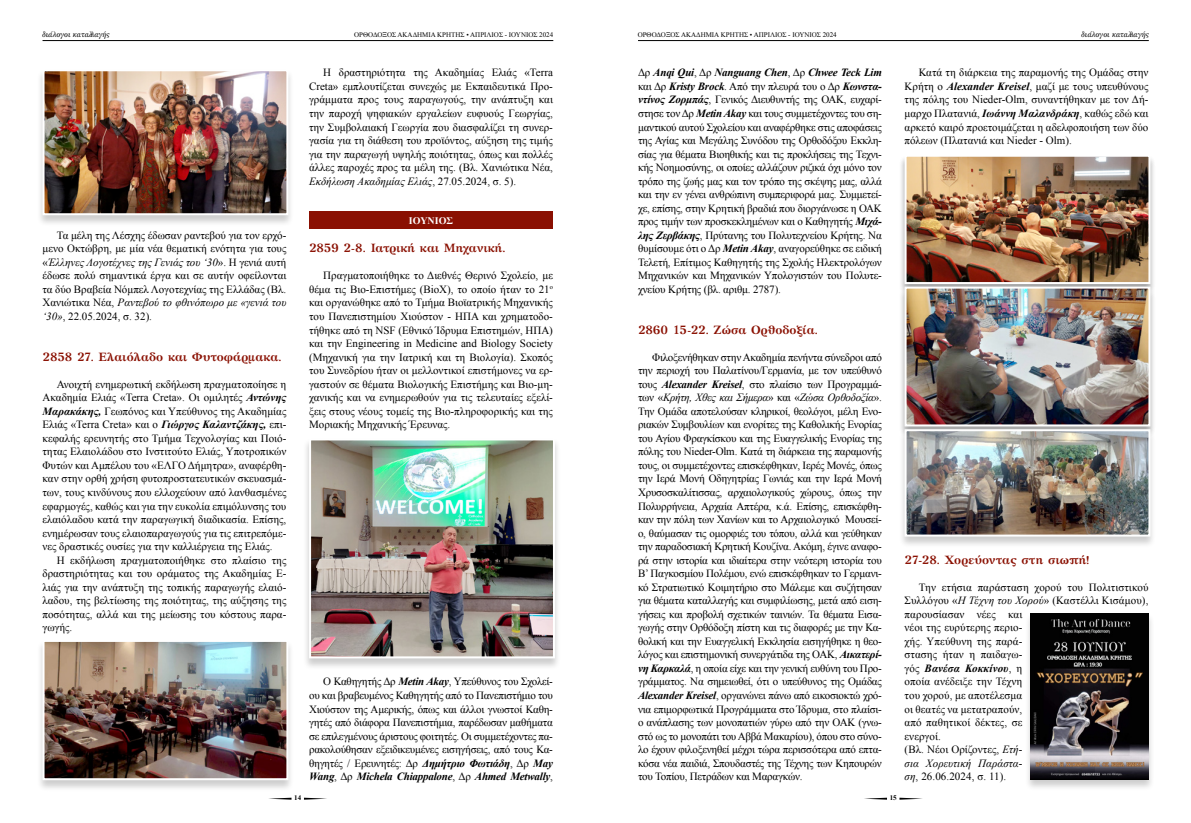
<style>
.page{position:relative;width:1191px;height:823px;background:#fff}
.page>*{position:absolute;margin:0;border:0;box-sizing:border-box;transform-origin:0 0}
.ημερομηνία{font:700 12px "GFS Artemisia";color:#8a1002}
.text{font:11px/13.5px "Times New Roman";color:#000;text-align:justify}
.ημερομηνία-2{font:700 10px "Times New Roman";color:#fff}
.t1{font:8px "GFS Olga";color:#000}
.t2{font:7px "Times New Roman";color:#000}
.t3{font:700 7px "Times New Roman";color:#000}
.s1{font-style:italic}
.s2{font-weight:700;font-style:italic}
</style>
<div class="page">
<svg style="left:304px;top:797px;width:23px;height:2px"></svg>
<svg style="left:269px;top:797px;width:22px;height:2px"></svg>
<svg style="left:899px;top:797px;width:23px;height:2px"></svg>
<svg style="left:864px;top:797px;width:23px;height:2px"></svg>
<hr style="left:43px;top:40px;width:510px;height:1px;background:#000">
<hr style="left:638px;top:40px;width:510px;height:1px;background:#000">
<div style="left:36px;top:69px;width:258px;height:158px;background:#000;opacity:.2"></div>
<img style="left:46px;top:72px;width:239px;height:140px">
<div style="left:43px;top:69px;width:245px;height:146px;border:2px solid #fff"></div>
<div style="left:36px;top:639px;width:258px;height:152px;background:#000;opacity:.2"></div>
<img style="left:46px;top:642px;width:239px;height:134px">
<div style="left:43px;top:639px;width:245px;height:140px;border:2px solid #fff"></div>
<div style="left:309px;top:211px;width:244px;height:17px;background:#8a1002"></div>
<div style="left:303px;top:438px;width:258px;height:231px;background:#000;opacity:.2"></div>
<img style="left:312px;top:441px;width:240px;height:214px">
<div style="left:309px;top:438px;width:246px;height:220px;border:2px solid #fff"></div>
<div style="left:898px;top:154px;width:258px;height:141px;background:#000;opacity:.2"></div>
<img style="left:907px;top:158px;width:240px;height:123px">
<div style="left:904px;top:155px;width:246px;height:129px;border:2px solid #fff"></div>
<div style="left:898px;top:286px;width:258px;height:152px;background:#000;opacity:.2"></div>
<img style="left:907px;top:289px;width:240px;height:134px">
<div style="left:904px;top:286px;width:246px;height:140px;border:2px solid #fff"></div>
<div style="left:898px;top:428px;width:258px;height:120px;background:#000;opacity:.2"></div>
<img style="left:907px;top:432px;width:240px;height:101px">
<div style="left:904px;top:429px;width:246px;height:107px;border:2px solid #fff"></div>
<div style="left:1025px;top:612px;width:129px;height:178px;background:#000;opacity:.2"></div>
<img style="left:1031px;top:613px;width:117px;height:166px">
<p class="t1" style="left:42px;top:30px;width:69px">διάλογοι καταλλαγής</p>
<p class="t2" style="left:354px;top:30px;width:201px">OΡΘΟΔΟΞΟΣ ΑΚΑΔΗΜΙΑ ΚΡΗΤΗΣ • ΑΠΡΙΛΙΟΣ - ΙΟΥΝΙΟΣ 2024</p>
<p class="t2" style="left:637px;top:30px;width:201px">OΡΘΟΔΟΞΟΣ ΑΚΑΔΗΜΙΑ ΚΡΗΤΗΣ • ΑΠΡΙΛΙΟΣ - ΙΟΥΝΙΟΣ 2024</p>
<p class="t1" style="left:1081px;top:30px;width:69px">διάλογοι καταλλαγής</p>
<p class="text" style="left:43px;top:228px;width:245px;text-indent:14px">Τα μέλη της Λέσχης έδωσαν ραντεβού για τον ερχό&shy;μενο Οκτώβρη, με μία νέα θεματική ενότητα για τους «<span class="s1">Έλληνες Λογοτέχνες της Γενιάς του ‘30</span>». Η γενιά αυτή έδωσε πολύ σημαντικά έργα και σε αυτήν οφείλονται τα δύο Βραβεία Νόμπελ Λογοτεχνίας της Ελλάδας (Βλ.<br>Χανιώτικα Νέα, <span class="s1">Ραντεβού το φθινόπωρο με «γενιά του ‘30»</span>, 22.05.2024, σ. 32).</p>
<p class="ημερομηνία" style="left:43px;top:346px;width:240px">2858 27. Ελαιόλαδο και Φυτοφάρμακα.</p>
<p class="text" style="left:43px;top:377px;width:245px;text-indent:14px">Ανοιχτή ενημερωτική εκδήλωση πραγματοποίησε η Ακαδημία Ελιάς «Terra Creta». Οι ομιλητές <span class="s2">Αντώνης Μαρακάκης,</span> Γεωπόνος και Υπεύθυνος της Ακαδημίας Ελιάς «Terra Creta» και ο <span class="s2">Γιώργος Καλαντζάκης,</span> επι&shy;κεφαλής ερευνητής στο Τμήμα Τεχνολογίας και Ποιό&shy;τητας Ελαιολάδου στο Ινστιτούτο Ελιάς, Υποτροπικών Φυτών και Αμπέλου του «ΕΛΓΟ Δήμητρα», αναφέρθη&shy;καν στην ορθή χρήση φυτοπροστατευτικών σκευασμά&shy;των, τους κινδύνους που ελλοχεύουν από λανθασμένες εφαρμογές, καθώς και για την ευκολία επιμόλυνσης του ελαιόλαδου κατά την παραγωγική διαδικασία. Επίσης, ενημέρωσαν τους ελαιοπαραγωγούς για τις επιτρεπόμε&shy;νες δραστικές ουσίες για την καλλιέργεια της Ελιάς.</p>
<p class="text" style="left:43px;top:552px;width:245px;text-indent:14px">Η εκδήλωση πραγματοποιήθηκε στο πλαίσιο της δραστηριότητας και του οράματος της Ακαδημίας Ε&shy;λιάς για την ανάπτυξη της τοπικής παραγωγής ελαιό&shy;λαδου, της βελτίωσης της ποιότητας, της αύξησης της ποσότητας, αλλά και της μείωσης του κόστους παρα&shy;γωγής.</p>
<p class="text" style="left:309px;top:66px;width:245px;text-indent:14px">Η δραστηριότητα της Ακαδημίας Ελιάς «Terra Creta» εμπλουτίζεται συνεχώς με Εκπαιδευτικά Προ&shy;γράμματα προς τους παραγωγούς, την ανάπτυξη και την παροχή ψηφιακών εργαλείων ευφυούς Γεωργίας, την Συμβολαιακή Γεωργία που διασφαλίζει τη συνερ&shy;γασία για τη διάθεση του προϊόντος, αύξηση της τιμής για την παραγωγή υψηλής ποιότητας, όπως και πολλές άλλες παροχές προς τα μέλη της. (Βλ. Χανιώτικα Νέα, <span class="s1">Εκδήλωση Ακαδημίας Ελιάς</span>, 27.05.2024, σ. 5).</p>
<p class="ημερομηνία-2" style="left:409px;top:213px;width:46px">ΙΟΥΝΙΟΣ</p>
<p class="ημερομηνία" style="left:309px;top:238px;width:198px">2859 2-8. Ιατρική και Μηχανική.</p>
<p class="text" style="left:309px;top:268px;width:245px;text-indent:14px">Πραγματοποιήθηκε το Διεθνές Θερινό Σχολείο, με θέμα τις Βιο-Επιστήμες (BioX), το οποίο ήταν το 21<sup>ο </sup>και οργανώθηκε από το Τμήμα Βιοϊατρικής Μηχανικής του Πανεπιστημίου Χιούστον - ΗΠΑ και χρηματοδο&shy;τήθηκε από τη NSF (Εθνικό Ίδρυμα Επιστημών, ΗΠΑ) και την Engineering in Medicine and Biology Society (Μηχανική για την Ιατρική και τη Βιολογία). Σκοπός του Συνεδρίου ήταν οι μελλοντικοί επιστήμονες να ερ&shy;γαστούν σε θέματα Βιολογικής Επιστήμης και Βιο-μη&shy;χανικής και να ενημερωθούν για τις τελευταίες εξελί&shy;ξεις στους νέους τομείς της Βιο-πληροφορικής και της Μοριακής Μηχανικής Έρευνας.</p>
<p class="text" style="left:309px;top:674px;width:245px;text-indent:14px">Ο Καθηγητής Δρ <span class="s2">Metin Akay</span>, Υπεύθυνος του Σχολεί&shy;ου και βραβευμένος Καθηγητής από το Πανεπιστήμιο του Χιούστον της Αμερικής, όπως και άλλοι γνωστοί Καθη&shy;γητές από διάφορα Πανεπιστήμια, παρέδωσαν μαθήματα σε επιλεγμένους άριστους φοιτητές. Οι συμμετέχοντες πα&shy;ρακολούθησαν εξειδικευμένες εισηγήσεις, από τους Κα&shy;θηγητές / Ερευνητές: Δρ <span class="s2">Δημήτριο Φωτιάδη</span>, Δρ <span class="s2">May Wang</span>, Δρ <span class="s2">Michela Chiappalone</span>, Δρ <span class="s2">Ahmed Metwally</span>,</p>
<p class="text" style="left:638px;top:66px;width:245px">Δρ <span class="s2">Anqi Qui</span>, Δρ <span class="s2">Nanguang Chen</span>, Δρ <span class="s2">Chwee Teck Lim </span>και Δρ <span class="s2">Kristy Brock</span>. Από την πλευρά του ο Δρ <span class="s2">Κωνστα&shy;ντίνος Ζορμπάς</span>, Γενικός Διευθυντής της ΟΑΚ, ευχαρί&shy;στησε τον Δρ <span class="s2">Metin Akay</span> και τους συμμετέχοντες του ση&shy;μαντικού αυτού Σχολείου και αναφέρθηκε στις αποφάσεις της Αγίας και Μεγάλης Συνόδου της Ορθοδόξου Εκκλη&shy;σίας για θέματα Βιοηθικής και τις προκλήσεις της Τεχνι&shy;κής Νοημοσύνης, οι οποίες αλλάζουν ριζικά όχι μόνο τον τρόπο της ζωής μας και τον τρόπο της σκέψης μας, αλλά και την εν γένει ανθρώπινη συμπεριφορά μας. Συμμετεί&shy;χε, επίσης, στην Κρητική βραδιά που διοργάνωσε η ΟΑΚ προς τιμήν των προσκεκλημένων και ο Καθηγητής <span class="s2">Μιχά&shy;λης Ζερβάκης</span>, Πρύτανης του Πολυτεχνείου Κρήτης. Να θυμίσουμε ότι ο Δρ <span class="s2">Metin Akay</span>, αναγορεύθηκε σε ειδική Τελετή, Επίτιμος Καθηγητής της Σχολής Ηλεκτρολόγων Μηχανικών και Μηχανικών Υπολογιστών του Πολυτε&shy;χνείου Κρήτης (βλ. αριθμ. 2787).</p>
<p class="ημερομηνία" style="left:638px;top:319px;width:181px">2860 15-22. Ζώσα Ορθοδοξία.</p>
<p class="text" style="left:638px;top:350px;width:245px;text-indent:14px">Φιλοξενήθηκαν στην Ακαδημία πενήντα σύνεδροι από την περιοχή του Παλατίνου/Γερμανία, με τον υπεύθυνό τους <span class="s2">Alexander Kreisel</span>, στο πλαίσιο των Προγραμμά&shy;των «<span class="s1">Κρήτη, Χθες και Σήμερα</span>» και «<span class="s1">Ζώσα Ορθοδοξία</span>».<br>Την Ομάδα αποτελούσαν κληρικοί, θεολόγοι, μέλη Ενο&shy;ριακών Συμβουλίων και ενορίτες της Καθολικής Ενορίας του Αγίου Φραγκίσκου και της Ευαγγελικής Ενορίας της πόλης του Nieder-Olm. Κατά τη διάρκεια της παραμονής τους, οι συμμετέχοντες επισκέφθηκαν, Ιερές Μονές, όπως την Ιερά Μονή Οδηγητρίας Γωνιάς και την Ιερά Μονή Χρυσοσκαλίτισσας, αρχαιολογικούς χώρους, όπως την Πολυρρήνεια, Αρχαία Απτέρα, κ.ά. Επίσης, επισκέφθη&shy;καν την πόλη των Χανίων και το Αρχαιολογικό Μουσεί&shy;ο, θαύμασαν τις ομορφιές του τόπου, αλλά και γεύθηκαν την παραδοσιακή Κρητική Κουζίνα. Ακόμη, έγινε αναφο&shy;ρά στην ιστορία και ιδιαίτερα στην νεότερη ιστορία του Β’ Παγκοσμίου Πολέμου, ενώ επισκέφθηκαν το Γερμανι&shy;κό Στρατιωτικό Κοιμητήριο στο Μάλεμε και συζήτησαν για θέματα καταλλαγής και συμφιλίωσης, μετά από ειση&shy;γήσεις και προβολή σχετικών ταινιών. Τα θέματα Εισα&shy;γωγής στην Ορθόδοξη πίστη και τις διαφορές με την Κα&shy;θολική και την Ευαγγελική Εκκλησία εισηγήθηκε η θεο&shy;λόγος και επιστημονική συνεργάτιδα της ΟΑΚ, <span class="s2">Αικατερί&shy;νη Καρκαλά</span>, η οποία είχε και την γενική ευθύνη του Προ&shy;γράμματος. Να σημειωθεί, ότι ο υπεύθυνος της Ομάδας <span class="s2">Alexander Kreisel</span>, οργανώνει πάνω από εικοσιοκτώ χρό&shy;νια επιμορφωτικά Προγράμματα στο Ίδρυμα, στο πλαίσι&shy;ο ανάπλασης των μονοπατιών γύρω από την ΟΑΚ (γνω&shy;στό ως το μονοπάτι του Αββά Μακαρίου), όπου στο σύνο&shy;λο έχουν φιλοξενηθεί μέχρι τώρα περισσότερα από επτα&shy;κόσα νέα παιδιά, Σπουδαστές της Τέχνης των Κηπουρών του Τοπίου, Πετράδων και Μαραγκών.</p>
<p class="text" style="left:904px;top:66px;width:245px;text-indent:14px">Κατά τη διάρκεια της παραμονής της Ομάδας στην Κρήτη ο <span class="s2">Alexander Kreisel</span>, μαζί με τους υπευθύνους της πόλης του Nieder-Olm, συναντήθηκαν με τον Δή&shy;μαρχο Πλατανιά, <span class="s2">Ιωάννη Μαλανδράκη</span>, καθώς εδώ και αρκετό καιρό προετοιμάζεται η αδελφοποιήση των δύο πόλεων (Πλατανιά και Nieder - Olm).</p>
<p class="ημερομηνία" style="left:904px;top:549px;width:186px">27-28. Χορεύοντας στη σιωπή!</p>
<p class="text" style="left:904px;top:579px;width:245px;text-align:left;text-indent:14px">Την ετήσια παράσταση χορού του Πολιτιστικού<br>Συλλόγου «<span class="s1">Η Τέχνη του Χορού</span>» (Καστέλλι Κισάμου), παρουσίασαν νέες και<br>νέοι της ευρύτερης περιο-<br>χής. Υπεύθυνη της παρά-<br>στασης ήταν η παιδαγω-<br>γός <span class="s2">Βανέσα Κοκκίνου</span>, η<br>οποία ανέδειξε την Τέχνη<br>του χορού, με αποτέλεσμα<br>οι θεατές να μετατραπούν,<br>από παθητικοί δέκτες, σε<br>ενεργοί.</p>
<p class="text" style="left:904px;top:742px;width:119px">(Βλ. Νέοι Ορίζοντες, <span class="s1">Ετή&shy;σια Χορευτική Παράστα&shy;ση</span>, 26.06.2024, σ. 11).</p>
<p class="t3" style="left:294px;top:792px;width:8px">14</p>
<p class="t3" style="left:889px;top:792px;width:8px">15</p>
</div>
